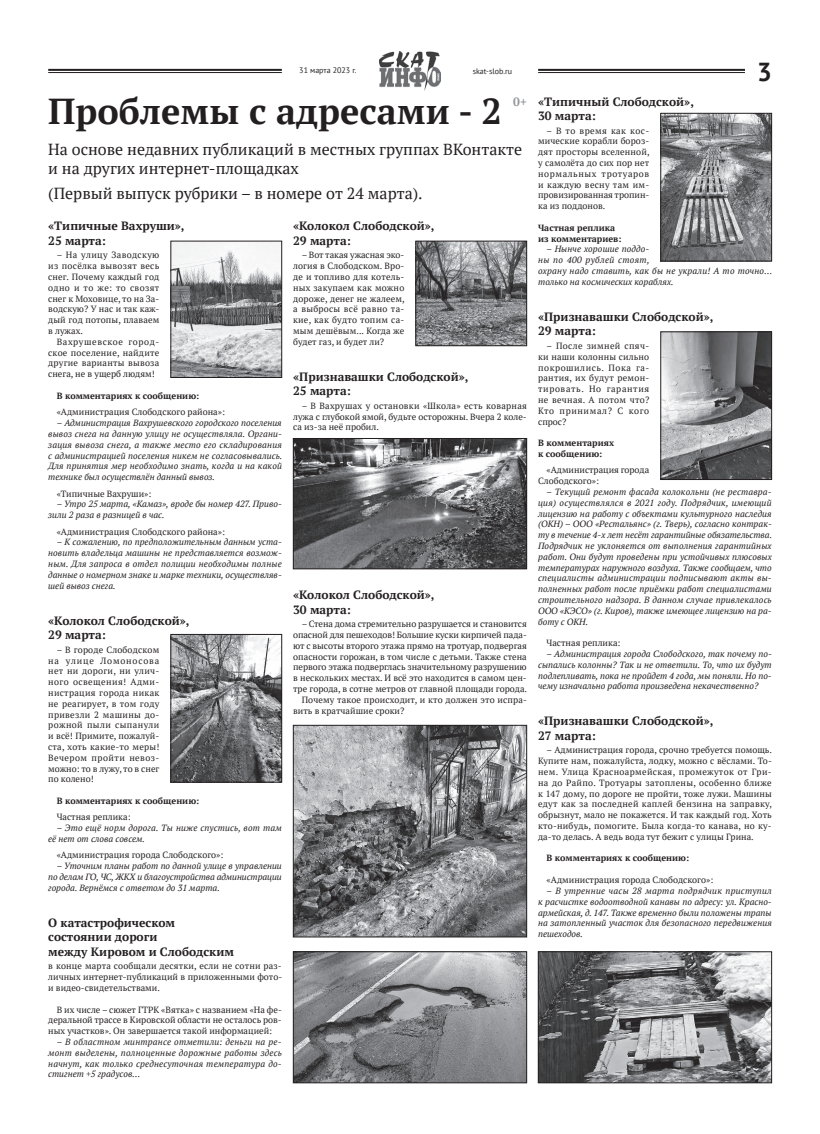
<style>
.page{position:relative;width:820px;height:1134px;background:#fff}
.page>*{position:absolute;margin:0;border:0;box-sizing:border-box;transform-origin:0 0}
.t1{font:700 36px "PT Serif";color:#231f20}
.t2{font:700 26px "PT Sans";color:#231f20}
.t3{font:16px/19.2px "PT Serif";color:#231f20}
.t4{font:700 12px/14.4px "PT Serif";color:#231f20}
.t5{font:700 12px "PT Serif";color:#939598}
.t6{font:9px/10.8px "PT Serif";color:#231f20;text-align:justify}
.t7{font:italic 9px/10.8px "PT Serif";color:#231f20;text-align:justify}
.t8{font:700 9px/10.8px "PT Serif";color:#231f20}
.t9{font:italic 9px/10.8px "PT Serif";letter-spacing:.02em;color:#231f20}
.t10{font:8px "PT Sans";color:#231f20}
</style>
<div class="page">
<img style="left:379px;top:51px;width:61px;height:40px">
<hr style="left:538px;top:69px;width:206px;height:2px;background:#231f20">
<hr style="left:538px;top:72px;width:206px;height:1px;background:#231f20">
<hr style="left:48px;top:69px;width:234px;height:2px;background:#231f20">
<hr style="left:48px;top:72px;width:234px;height:1px;background:#231f20">
<img style="left:173px;top:243px;width:107px;height:133px">
<div style="left:171px;top:241px;width:111px;height:137px;border:1px solid #231f20"></div>
<img style="left:173px;top:636px;width:107px;height:144px">
<div style="left:171px;top:634px;width:111px;height:148px;border:1px solid #231f20"></div>
<img style="left:295px;top:954px;width:229px;height:127px">
<div style="left:293px;top:952px;width:233px;height:131px;border:1px solid #231f20"></div>
<img style="left:417px;top:243px;width:107px;height:101px">
<div style="left:415px;top:241px;width:111px;height:105px;border:1px solid #231f20"></div>
<img style="left:295px;top:440px;width:229px;height:127px">
<div style="left:293px;top:438px;width:233px;height:131px;border:1px solid #231f20"></div>
<img style="left:662px;top:115px;width:107px;height:144px">
<div style="left:660px;top:113px;width:111px;height:148px;border:1px solid #231f20"></div>
<img style="left:662px;top:334px;width:107px;height:144px">
<div style="left:660px;top:332px;width:111px;height:148px;border:1px solid #231f20"></div>
<img style="left:540px;top:954px;width:229px;height:127px">
<div style="left:538px;top:952px;width:233px;height:131px;border:1px solid #231f20"></div>
<img style="left:295px;top:727px;width:229px;height:208px">
<div style="left:293px;top:725px;width:233px;height:212px;border:1px solid #231f20"></div>
<p class="t10" style="left:299px;top:65px;width:59px">31 марта 2023 г.</p>
<p class="t10" style="left:472px;top:66px;width:41px">skat-slob.ru</p>
<h2 class="t2" style="left:756px;top:54px;width:16px">3</h2>
<h3 class="t5" style="left:513px;top:94px;width:15px">0+</h3>
<h1 class="t1" style="left:48px;top:88px;width:455px">Проблемы с адресами - 2</h1>
<h3 class="t3" style="left:48px;top:140px;width:475px">На основе недавних публикаций в местных группах ВКонтакте и на других интернет-площадках</h3>
<h3 class="t3" style="left:48px;top:184px;width:376px">(Первый выпуск рубрики – в номере от 24 марта).</h3>
<h3 class="t4" style="left:48px;top:219px;width:138px">«Типичные Вахруши»,<br>25 марта:</h3>
<p class="t6" style="left:48px;top:250px;width:113px;text-indent:9px">– На улицу Заводскую из посёлка вывозят весь снег. Почему каждый год одно и то же: то свозят снег к Моховице, то на За&shy;водскую? У нас и так каж&shy;дый год потопы, плаваем в лужах.</p>
<p class="t6" style="left:48px;top:336px;width:113px;text-indent:9px">Вахрушевское город&shy;ское поселение, найдите другие варианты вывоза снега, не в ущерб людям!</p>
<p class="t8" style="left:57px;top:390px;width:144px">В комментариях к сообщению:</p>
<p class="t6" style="left:57px;top:407px;width:170px">«Администрация Слободского района»:</p>
<p class="t7" style="left:48px;top:417px;width:235px;text-indent:9px">– Администрация Вахрушевского городского поселения вывоз снега на данную улицу не осуществляла. Органи&shy;зация вывоза снега, а также место его складирования с администрацией поселения никем не согласовывались.<br>Для принятия мер необходимо знать, когда и на какой технике был осуществлён данный вывоз.</p>
<p class="t6" style="left:57px;top:488px;width:96px">«Типичные Вахруши»:</p>
<p class="t7" style="left:48px;top:499px;width:235px;text-indent:9px">– Утро 25 марта, «Камаз», вроде бы номер 427. Приво&shy;зили 2 раза в разницей в час.</p>
<p class="t6" style="left:57px;top:526px;width:170px">«Администрация Слободского района»:</p>
<p class="t7" style="left:48px;top:537px;width:235px;text-indent:9px">– К сожалению, по предположительным данным уста&shy;новить владельца машины не представляется возмож&shy;ным. Для запроса в отдел полиции необходимы полные данные о номерном знаке и марке техники, осуществляв&shy;шей вывоз снега.</p>
<h3 class="t4" style="left:48px;top:613px;width:143px">«Колокол Слободской»,<br>29 марта:</h3>
<p class="t6" style="left:48px;top:644px;width:113px;text-indent:9px">– В городе Слободском на улице Ломоносова нет ни дороги, ни улич&shy;ного освещения! Адми&shy;нистрация города никак не реагирует, в том году привезли 2 машины до&shy;рожной пыли сыпанули и всё! Примите, пожалуй&shy;ста, хоть какие-то меры!<br>Вечером пройти невоз&shy;можно: то в лужу, то в снег по колено!</p>
<p class="t8" style="left:57px;top:795px;width:144px">В комментариях к сообщению:</p>
<p class="t6" style="left:57px;top:812px;width:75px">Частная реплика:</p>
<p class="t7" style="left:48px;top:822px;width:235px;text-indent:9px">– Это ещё норм дорога. Ты ниже спустись, вот там её нет от слова совсем.</p>
<p class="t6" style="left:57px;top:850px;width:168px">«Администрация города Слободского»:</p>
<p class="t7" style="left:48px;top:861px;width:235px;text-indent:9px">– Уточним планы работ по данной улице в управлении по делам ГО, ЧС, ЖКХ и благоустройства администрации города. Вернёмся с ответом до 31 марта.</p>
<h3 class="t4" style="left:48px;top:915px;width:187px">О катастрофическом состоянии дороги<br>между Кировом и Слободским</h3>
<p class="t6" style="left:48px;top:961px;width:235px">в конце марта сообщали десятки, если не сотни раз&shy;личных интернет-публикаций в приложенными фото&shy;и видео-свидетельствами.</p>
<p class="t6" style="left:48px;top:1004px;width:235px;text-indent:9px">В их числе – сюжет ГТРК «Вятка» с названием «На фе&shy;деральной трассе в Кировской области не осталось ров&shy;ных участков». Он завершается такой информацией:</p>
<p class="t7" style="left:48px;top:1036px;width:235px;text-indent:9px">– В областном минтрансе отметили: деньги на ре&shy;монт выделены, полноценные дорожные работы здесь начнут, как только среднесуточная температура до&shy;стигнет +5 градусов…</p>
<h3 class="t4" style="left:538px;top:94px;width:157px">«Типичный Слободской»,<br>30 марта:</h3>
<p class="t6" style="left:538px;top:125px;width:113px;text-indent:9px">– В то время как кос&shy;мические корабли бороз&shy;дят просторы вселенной, у самолёта до сих пор нет нормальных тротуаров и каждую весну там им&shy;провизированная тропин&shy;ка из поддонов.</p>
<p class="t8" style="left:538px;top:222px;width:85px">Частная реплика из комментариев:</p>
<p class="t9" style="left:538px;top:244px;width:235px;text-indent:9px">– Нынче хорошие поддо-<br>ны по 400 рублей стоят,<br>охрану надо ставить, как бы не украли! А то точно… только на космических кораблях.</p>
<h3 class="t4" style="left:538px;top:309px;width:177px">«Признавашки Слободской»,<br>29 марта:</h3>
<p class="t6" style="left:538px;top:340px;width:113px;text-indent:9px">– После зимней спяч&shy;ки наши колонны сильно покрошились. Пока га&shy;рантия, их будут ремон&shy;тировать. Но гарантия не вечная. А потом что?<br>Кто принимал? С кого спрос?</p>
<p class="t8" style="left:538px;top:437px;width:77px">В комментариях к сообщению:</p>
<p class="t6" style="left:538px;top:465px;width:112px;text-indent:9px">«Администрация города<br>Слободского»:</p>
<p class="t7" style="left:538px;top:486px;width:235px;text-indent:9px">– Текущий ремонт фасада колокольни (не реставра&shy;ция) осуществлялся в 2021 году. Подрядчик, имеющий лицензию на работу с объектами культурного наследия (ОКН) – ООО «Рестальянс» (г. Тверь), согласно контрак&shy;ту в течение 4-х лет несёт гарантийные обязательства.<br>Подрядчик не уклоняется от выполнения гарантийных работ. Они будут проведены при устойчивых плюсовых температурах наружного воздуха. Также сообщаем, что специалисты администрации подписывают акты вы&shy;полненных работ после приёмки работ специалистами строительного надзора. В данном случае привлекалось ООО «КЭСО» (г. Киров), также имеющее лицензию на ра&shy;боту с ОКН.</p>
<p class="t6" style="left:546px;top:637px;width:75px">Частная реплика:</p>
<p class="t7" style="left:538px;top:648px;width:235px;text-indent:9px">– Администрация города Слободского, так почему по&shy;сыпались колонны? Так и не ответили. То, что их будут подлепливать, пока не пройдет 4 года, мы поняли. Но по&shy;чему изначально работа произведена некачественно?</p>
<h3 class="t4" style="left:538px;top:714px;width:177px">«Признавашки Слободской»,<br>27 марта:</h3>
<p class="t6" style="left:538px;top:745px;width:235px;text-indent:9px">– Администрация города, срочно требуется помощь.<br>Купите нам, пожалуйста, лодку, можно с вёслами. То&shy;нем. Улица Красноармейская, промежуток от Гри&shy;на до Райпо. Тротуары затоплены, особенно ближе к 147 дому, по дороге не пройти, тоже лужи. Машины едут как за последней каплей бензина на заправку, обрызнут, мало не покажется. И так каждый год. Хоть кто-нибудь, помогите. Была когда-то канава, но ку&shy;да-то делась. А ведь вода тут бежит с улицы Грина.</p>
<p class="t8" style="left:546px;top:853px;width:144px">В комментариях к сообщению:</p>
<p class="t6" style="left:546px;top:874px;width:168px">«Администрация города Слободского»:</p>
<p class="t7" style="left:538px;top:885px;width:235px;text-indent:9px">– В утренние часы 28 марта подрядчик приступил к расчистке водоотводной канавы по адресу: ул. Красно&shy;армейская, д. 147. Также временно были положены трапы на затопленный участок для безопасного передвижения пешеходов.</p>
<h3 class="t4" style="left:293px;top:219px;width:143px">«Колокол Слободской»,<br>29 марта:</h3>
<p class="t6" style="left:293px;top:250px;width:113px;text-indent:9px">– Вот такая ужасная эко&shy;логия в Слободском. Вро&shy;де и топливо для котель&shy;ных закупаем как можно дороже, денег не жалеем, а выбросы всё равно та&shy;кие, как будто топим са&shy;мым дешёвым... Когда же будет газ, и будет ли?</p>
<h3 class="t4" style="left:293px;top:369px;width:177px">«Признавашки Слободской»,<br>25 марта:</h3>
<p class="t6" style="left:293px;top:400px;width:235px;text-indent:9px">– В Вахрушах у остановки «Школа» есть коварная лужа с глубокой ямой, будьте осторожны. Вчера 2 коле&shy;са из-за неё пробил.</p>
<h3 class="t4" style="left:293px;top:587px;width:143px">«Колокол Слободской»,<br>30 марта:</h3>
<p class="t6" style="left:301px;top:618px;width:226px">– Стена дома стремительно разрушается и становится</p>
<p class="t6" style="left:293px;top:629px;width:235px">опасной для пешеходов! Большие куски кирпичей пада-</p>
<p class="t6" style="left:293px;top:640px;width:235px">ют с высоты второго этажа прямо на тротуар, подвергая</p>
<p class="t6" style="left:293px;top:651px;width:235px">опасности горожан, в том числе с детьми. Также стена</p>
<p class="t6" style="left:293px;top:662px;width:235px">первого этажа подверглась значительному разрушению</p>
<p class="t6" style="left:293px;top:672px;width:235px">в нескольких местах. И всё это находится в самом цен-</p>
<p class="t6" style="left:293px;top:683px;width:235px">тре города, в сотне метров от главной площади города.</p>
<p class="t6" style="left:301px;top:694px;width:226px">Почему такое происходит, и кто должен это испра-</p>
<p class="t6" style="left:293px;top:705px;width:113px">вить в кратчайшие сроки?</p>
</div>
